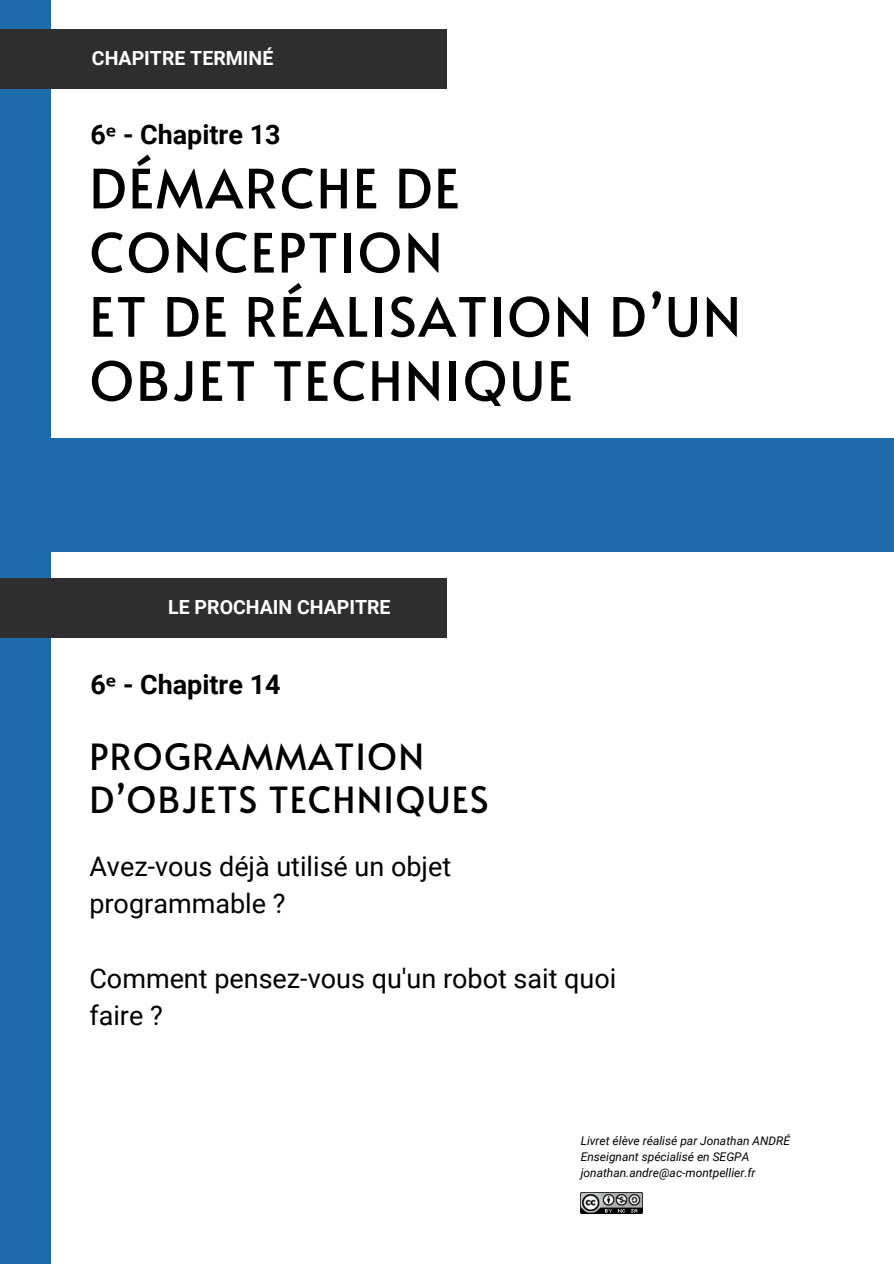
<style>
.page{position:relative;width:894px;height:1264px;background:#fff}
.page>*{position:absolute;margin:0;border:0;box-sizing:border-box;transform-origin:0 0}
.t1{font:54px/64.2px "Alata";letter-spacing:.035em;color:#000}
.t2{font:36px/42.8px "Alata";letter-spacing:.035em;color:#000}
.t3{font:27px/37.2px "Roboto";color:#000}
.t4{font:700 26.85px "Roboto";color:#000}
.t5{font:700 19.5px "Roboto";color:#fff}
.t6{font:italic 12px/16px "Roboto";color:#000}
.s1{font-family:"Noto Sans"}
</style>
<div class="page">
<div style="left:0;top:438px;width:893px;height:114px;background:#1d6bab"></div>
<div style="left:0;top:0;width:51px;height:1263px;background:#1d6bab"></div>
<img style="left:580px;top:1192px;width:62px;height:21px">
<div style="left:0;top:30px;width:446px;height:59px;background:#2e2e2e"></div>
<div style="left:0;top:578px;width:446px;height:60px;background:#2e2e2e"></div>
<h3 class="t5" style="left:92px;top:46px;width:183px">CHAPITRE TERMINÉ</h3>
<h3 class="t4" style="left:90px;top:119px;width:191px">6<span class="s1">ᵉ</span> - Chapitre 13</h3>
<h1 class="t1" style="left:89px;top:154px;width:653px">DÉMARCHE DE<br>CONCEPTION<br>ET DE RÉALISATION D’UN<br>OBJET TECHNIQUE</h1>
<h3 class="t5" style="left:168px;top:595px;width:224px">LE PROCHAIN CHAPITRE</h3>
<h3 class="t4" style="left:90px;top:669px;width:191px">6<span class="s1">ᵉ</span> - Chapitre 14</h3>
<h2 class="t2" style="left:89px;top:734px;width:401px">PROGRAMMATION<br>D’OBJETS TECHNIQUES</h2>
<h3 class="t3" style="left:89px;top:848px;width:363px">Avez-vous déjà utilisé un objet programmable ?</h3>
<h3 class="t3" style="left:89px;top:959px;width:528px">Comment pensez-vous qu'un robot sait quoi faire ?</h3>
<p class="t6" style="left:580px;top:1132px;width:211px">Livret élève réalisé par Jonathan ANDRÉ<br>Enseignant spécialisé en SEGPA jonathan.andre@ac-montpellier.fr</p>
</div>
